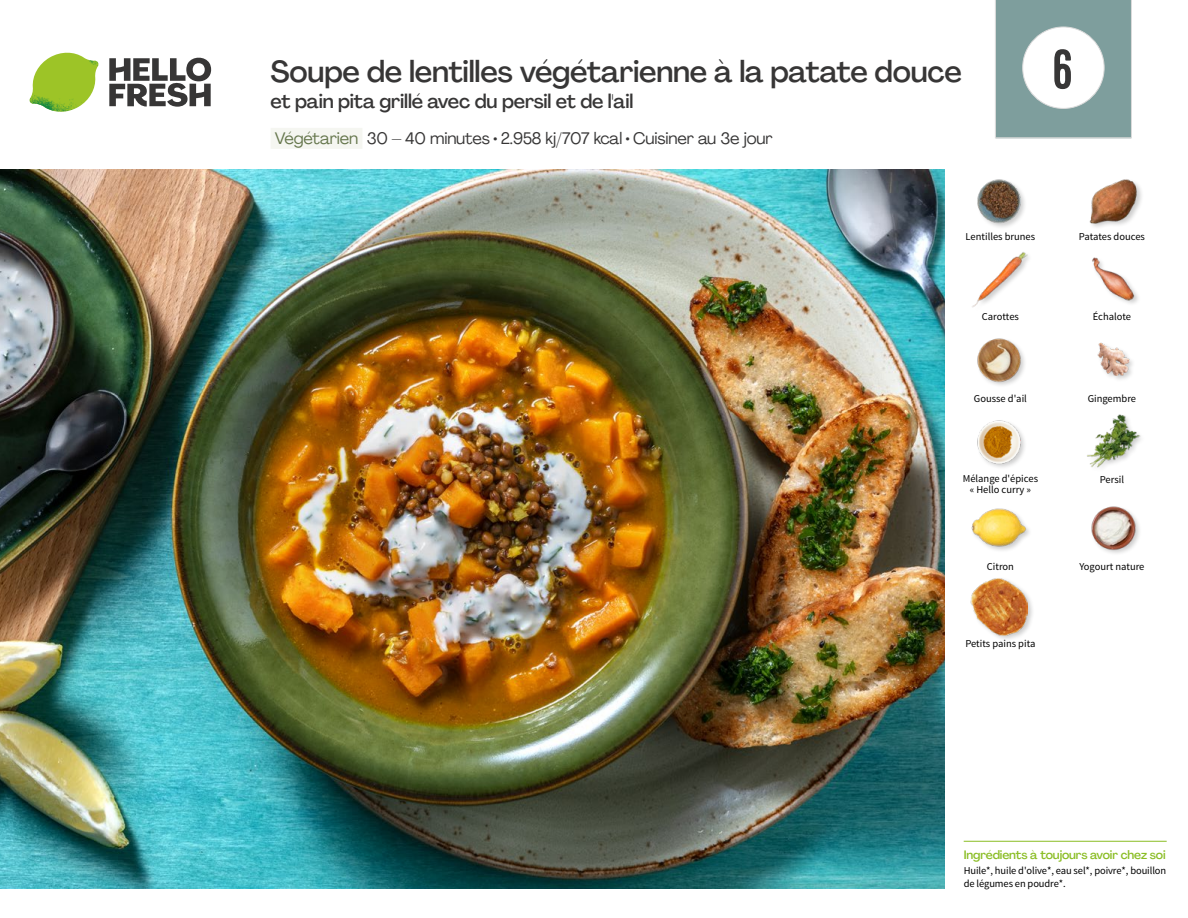
<style>
.page{position:relative;width:1188px;height:918px;background:#fff}
.page>*{position:absolute;margin:0;border:0;box-sizing:border-box;transform-origin:0 0}
.t1{font:57px "Kapra";color:#373636}
.t2{font:500 30px "Agrandir";letter-spacing:-.01em;color:#373636}
.t3{font:500 19.5px "Agrandir";letter-spacing:-.01em;color:#373636}
.t4{font:16.5px "Agrandir";letter-spacing:-.01em;color:#373636}
.t5{font:500 12px "Agrandir";letter-spacing:-.01em;color:#8abd24}
.t6{font:10.5px/13.5px "Source Sans Pro";color:#000}
.s1{color:#65764c}
</style>
<div class="page">
<div style="left:271px;top:128px;width:91px;height:21px;background:#f5f6f1"></div>
<div style="left:970px;top:577px;width:65px;height:65px;background:#000;opacity:.2"></div>
<img style="left:970px;top:578px;width:58px;height:57px">
<img style="left:1091px;top:506px;width:49px;height:48px">
<img style="left:971px;top:508px;width:57px;height:43px">
<img style="left:977px;top:420px;width:48px;height:48px">
<img style="left:1087px;top:414px;width:54px;height:54px">
<img style="left:1097px;top:342px;width:36px;height:38px">
<img style="left:977px;top:338px;width:48px;height:48px">
<img style="left:972px;top:252px;width:55px;height:55px">
<img style="left:1092px;top:257px;width:46px;height:47px">
<img style="left:1089px;top:179px;width:53px;height:48px">
<img style="left:977px;top:179px;width:48px;height:48px">
<hr style="left:964px;top:841px;width:203px;height:1px;background:#8abd24">
<svg style="left:109px;top:57px;width:102px;height:50px"></svg>
<svg style="left:34px;top:53px;width:62px;height:40px"></svg>
<img style="left:67px;top:53px;width:32px;height:26px">
<img style="left:33px;top:75px;width:59px;height:11px">
<img style="left:29px;top:79px;width:61px;height:33px">
<img style="left:65px;top:86px;width:27px;height:25px">
<img style="left:0;top:169px;width:945px;height:719px">
<div style="left:995px;top:0;width:137px;height:138px;background:#7e9e9d"></div>
<div style="left:1023px;top:27px;width:81px;height:81px;background:#fff;border-radius:50%"></div>
<div style="left:1023px;top:27px;width:81px;height:82px;border:1px solid #dadada;border-radius:50%"></div>
<h2 class="t2" style="left:271px;top:53px;width:693px">Soupe de lentilles végétarienne à la patate douce</h2>
<h3 class="t3" style="left:271px;top:89px;width:364px">et pain pita grillé avec du persil et de l'ail</h3>
<h3 class="t4" style="left:275px;top:128px;width:499px"><span class="s1">Végétarien</span> 30 – 40 minutes • 2.958 kj/707 kcal • Cuisiner au 3e jour</h3>
<h1 class="t1" style="left:1053px;top:37px;width:22px">6</h1>
<p class="t6" style="left:966px;top:230px;width:71px">Lentilles brunes</p>
<p class="t6" style="left:1079px;top:230px;width:68px">Patates douces</p>
<p class="t6" style="left:982px;top:310px;width:39px">Carottes</p>
<p class="t6" style="left:1093px;top:310px;width:40px">Échalote</p>
<p class="t6" style="left:974px;top:392px;width:55px">Gousse d'ail</p>
<p class="t6" style="left:1088px;top:392px;width:50px">Gingembre</p>
<p class="t6" style="left:963px;top:472px;width:77px">Mélange d'épices</p>
<p class="t6" style="left:1100px;top:473px;width:26px">Persil</p>
<p class="t6" style="left:970px;top:483px;width:63px">« Hello curry »</p>
<p class="t6" style="left:987px;top:560px;width:29px">Citron</p>
<p class="t6" style="left:1079px;top:560px;width:67px">Yogourt nature</p>
<p class="t6" style="left:965px;top:637px;width:72px">Petits pains pita</p>
<p class="t5" style="left:964px;top:847px;width:203px">Ingrédients à toujours avoir chez soi</p>
<p class="t6" style="left:964px;top:864px;width:204px">Huile*, huile d'olive*, eau sel*, poivre*, bouillon de légumes en poudre*.</p>
</div>
